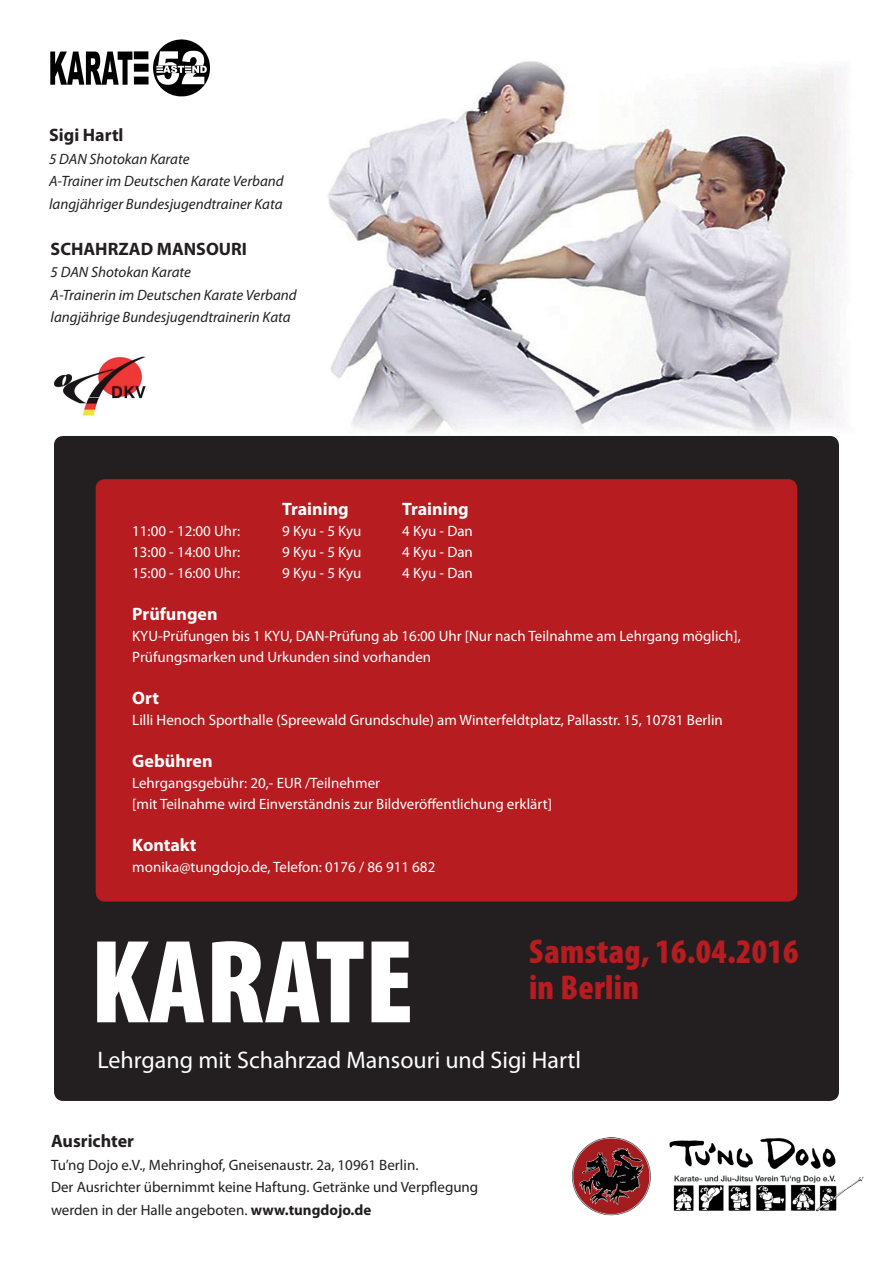
<style>
.page{position:relative;width:893px;height:1263px;background:#fff}
.page>*{position:absolute;margin:0;border:0;box-sizing:border-box;transform-origin:0 0}
.t1{font:900 condensed 119.85px "Myriad Pro";color:#fff}
.t2{font:900 condensed 34.5px/36px "Myriad Pro";letter-spacing:.01em;color:#b61c20}
.t3{font:24px "Myriad Pro";color:#fff}
.t4{font:700 18px "Myriad Pro";color:#fff}
.t5{font:700 18px "Myriad Pro";color:#231f20}
.t6{font:15px/21px "Myriad Pro";color:#fff}
.t7{font:italic 15px/22.5px "Myriad Pro";color:#231f20}
.t8{font:15px/22.5px "Myriad Pro";color:#231f20}
.s1{font-weight:700}
</style>
<div class="page">
<img style="left:327px;top:61px;width:519px;height:373px">
<img style="left:669px;top:1138px;width:195px;height:74px">
<img style="left:572px;top:1137px;width:79px;height:79px">
<div style="left:55px;top:437px;width:783px;height:663px;background:#231f20;border-radius:9px"></div>
<div style="left:96px;top:480px;width:700px;height:421px;background:#b61c20;border-radius:9px"></div>
<div style="left:96px;top:479px;width:701px;height:423px;border:2px solid #b61c20;border-radius:9px"></div>
<img style="left:53px;top:356px;width:93px;height:62px">
<img style="left:50px;top:39px;width:160px;height:58px">
<p class="t5" style="left:49px;top:123px;width:76px">Sigi Hartl</p>
<p class="t7" style="left:49px;top:147px;width:236px">5 DAN Shotokan Karate<br>A-Trainer im Deutschen Karate Verband langjähriger Bundesjugendtrainer Kata</p>
<p class="t5" style="left:51px;top:237px;width:198px">SCHAHRZAD MANSOURI</p>
<p class="t7" style="left:51px;top:261px;width:248px">5 DAN Shotokan Karate<br>A-Trainerin im Deutschen Karate Verband langjährige Bundesjugendtrainerin Kata</p>
<p class="t4" style="left:282px;top:497px;width:68px">Training</p>
<p class="t4" style="left:402px;top:497px;width:68px">Training</p>
<p class="t6" style="left:132px;top:520px;width:110px">11:00 - 12:00 Uhr:</p>
<p class="t6" style="left:282px;top:520px;width:81px">9 Kyu - 5 Kyu</p>
<p class="t6" style="left:402px;top:520px;width:72px">4 Kyu - Dan</p>
<p class="t6" style="left:132px;top:541px;width:110px">13:00 - 14:00 Uhr:</p>
<p class="t6" style="left:282px;top:541px;width:81px">9 Kyu - 5 Kyu</p>
<p class="t6" style="left:402px;top:541px;width:72px">4 Kyu - Dan</p>
<p class="t6" style="left:132px;top:562px;width:110px">15:00 - 16:00 Uhr:</p>
<p class="t6" style="left:282px;top:562px;width:81px">9 Kyu - 5 Kyu</p>
<p class="t6" style="left:402px;top:562px;width:72px">4 Kyu - Dan</p>
<p class="t4" style="left:132px;top:602px;width:87px">Prüfungen</p>
<p class="t6" style="left:132px;top:625px;width:610px">KYU-Prüfungen bis 1 KYU, DAN-Prüfung ab 16:00 Uhr [Nur nach Teilnahme am Lehrgang möglich],<br>Prüfungsmarken und Urkunden sind vorhanden</p>
<p class="t4" style="left:132px;top:686px;width:28px">Ort</p>
<p class="t6" style="left:132px;top:709px;width:592px">Lilli Henoch Sporthalle (Spreewald Grundschule) am Winterfeldtplatz, Pallasstr. 15, 10781 Berlin</p>
<p class="t4" style="left:132px;top:749px;width:82px">Gebühren</p>
<p class="t6" style="left:132px;top:772px;width:421px">Lehrgangsgebühr: 20,- EUR /Teilnehmer<br>[mit Teilnahme wird Einverständnis zur Bildveröffentlichung erklärt]</p>
<p class="t4" style="left:132px;top:833px;width:66px">Kontakt</p>
<p class="t6" style="left:132px;top:856px;width:305px">monika@tungdojo.de, Telefon: 0176 / 86 911 682</p>
<h2 class="t2" style="left:529px;top:932px;width:271px">Samstag, 16.04.2016 in Berlin</h2>
<h1 class="t1" style="left:90px;top:905px;width:325px">KARATE</h1>
<h3 class="t3" style="left:98px;top:1045px;width:485px">Lehrgang mit Schahrzad Mansouri und Sigi Hartl</h3>
<p class="t5" style="left:51px;top:1129px;width:85px">Ausrichter</p>
<p class="t8" style="left:51px;top:1153px;width:429px">Tu’ng Dojo e.V., Mehringhof, Gneisenaustr. 2a, 10961 Berlin.<br>Der Ausrichter übernimmt keine Haftung. Getränke und Verpflegung werden in der Halle angeboten. <span class="s1">www.tungdojo.de</span></p>
</div>
